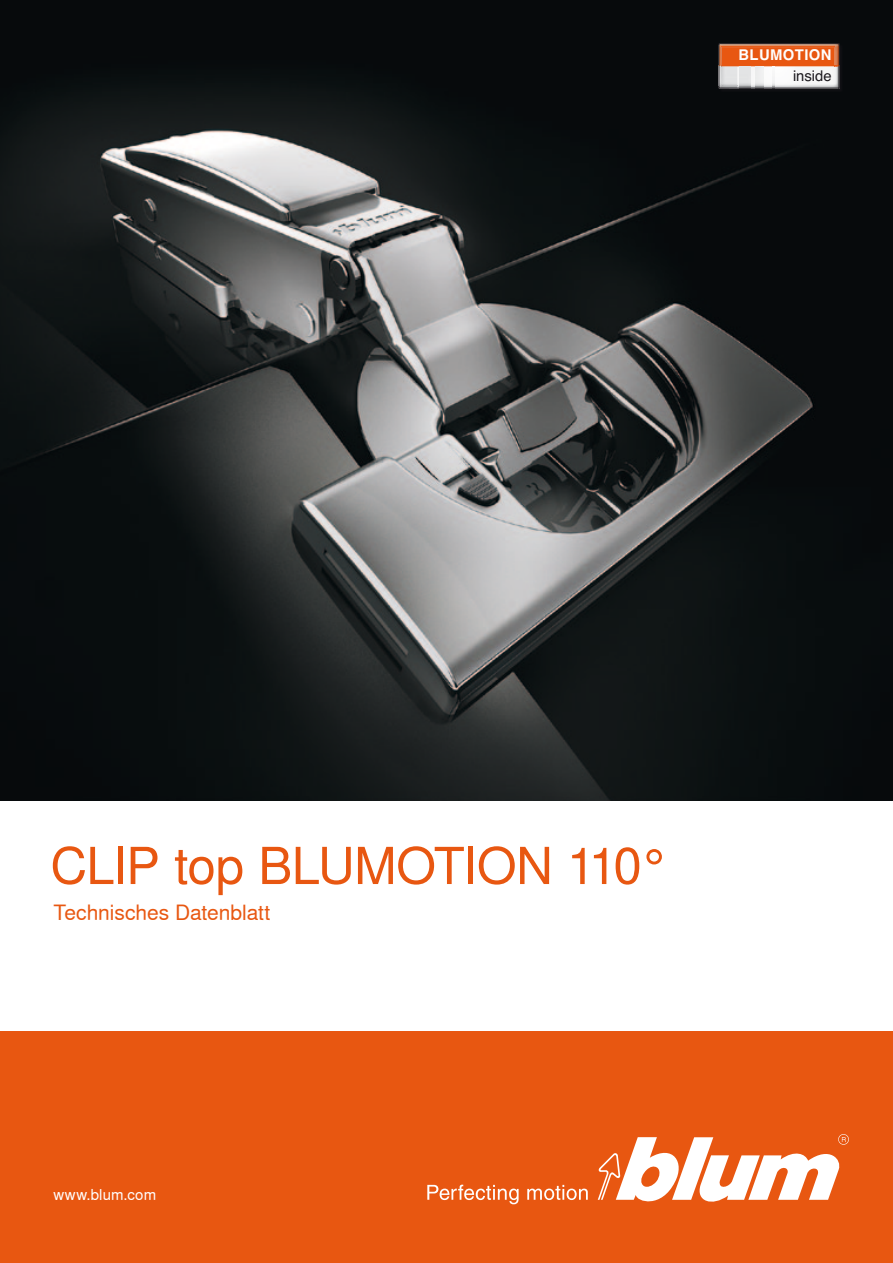
<style>
.page{position:relative;width:893px;height:1263px;background:#fff}
.page>*{position:absolute;margin:0;border:0;box-sizing:border-box;transform-origin:0 0}
.t1{font:51px "Nimbus Sans Global";letter-spacing:-.02em;color:#e85711}
.t2{font:21px "Nimbus Sans Global";letter-spacing:-.005em;color:#e85711}
.t3{font:15px "Nimbus Sans Global";letter-spacing:.015em;color:#fff}
.t4{font:700 14.85px "Helvetica";letter-spacing:.03em;color:#fff}
.t5{font:14.85px "Helvetica";color:#1a171c}
</style>
<div class="page">
<div style="left:0;top:1031px;width:893px;height:232px;background:#e85711"></div>
<img style="left:0;top:0;width:893px;height:800px">
<svg style="left:598px;top:1134px;width:251px;height:68px"></svg>
<svg style="left:427px;top:1185px;width:92px;height:19px"></svg>
<svg style="left:527px;top:1185px;width:61px;height:15px"></svg>
<div style="left:719px;top:44px;width:124px;height:48px;background:#0e0f12"></div>
<img style="left:729px;top:88px;width:110px;height:1px">
<img style="left:764px;top:66px;width:71px;height:20px">
<img style="left:721px;top:45px;width:114px;height:21px">
<svg style="left:721px;top:66px;width:43px;height:20px"></svg>
<svg style="left:835px;top:44px;width:5px;height:45px"></svg>
<div style="left:719px;top:43px;width:120px;height:45px;border:1px solid #1a171c"></div>
<p class="t4" style="left:738px;top:43px;width:95px">BLUMOTION</p>
<p class="t5" style="left:793px;top:65px;width:40px">inside</p>
<h1 class="t1" style="left:50px;top:827px;width:621px">CLIP top BLUMOTION 110°</h1>
<p class="t2" style="left:54px;top:897px;width:218px">Technisches Datenblatt</p>
<p class="t3" style="left:54px;top:1183px;width:104px">www.blum.com</p>
</div>
